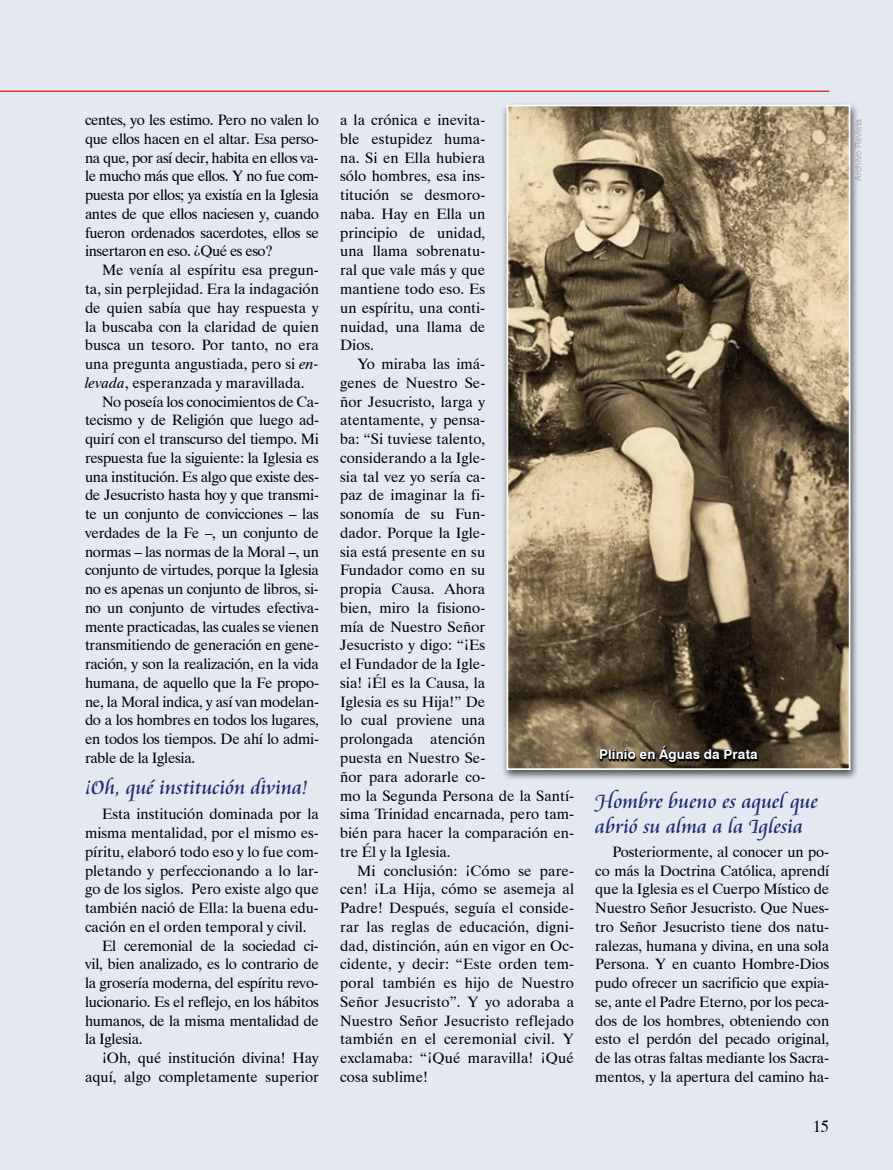
<style>
.page{position:relative;width:893px;height:1170px;background:#fff}
.page>*{position:absolute;margin:0;border:0;box-sizing:border-box;transform-origin:0 0}
.t1{font:21px/25.2px "Cataneo Especial";color:#202b73}
.t2{font:16.5px "Dutch 801 BT";color:#000}
.t3{font:15px/18.8px "Dutch 801 BT";color:#000;text-align:justify}
.t4{font:15px "Dutch 801 BT";letter-spacing:-.02em;color:#000}
.t5{font:700 13.5px "Swiss 721 BT";letter-spacing:.01em;color:#fff}
.t6{font:9px "Swiss 721 BT";color:#b3b2b2}
.s1{font-style:italic}
</style>
<div class="page">
<div style="left:0;top:0;width:893px;height:1169px;background:#e4e8f0"></div>
<hr style="left:0;top:91px;width:829px;height:1px;background:#df0d17">
<div style="left:501px;top:102px;width:358px;height:679px;background:#000;opacity:.65"></div>
<svg style="left:506px;top:104px;width:345px;height:666px;background:#87775d"></svg>
<svg style="left:599px;top:745px;width:159px;height:18px;background:#332b1f"></svg>
<p class="t3" style="left:85px;top:110px;width:235px">centes, yo les estimo. Pero no valen lo que ellos hacen en el altar. Esa perso&shy;na que, por así decir, habita en ellos va&shy;le mucho más que ellos. Y no fue com&shy;puesta por ellos; ya existía en la Iglesia antes de que ellos naciesen y, cuando fueron ordenados sacerdotes, ellos se insertaron en eso. ¿Qué es eso?</p>
<p class="t3" style="left:102px;top:260px;width:218px">Me venía al espíritu esa pregun-</p>
<p class="t3" style="left:85px;top:279px;width:235px">ta, sin perplejidad. Era la indagación</p>
<p class="t3" style="left:85px;top:298px;width:235px">de quien sabía que hay respuesta y</p>
<p class="t3" style="left:85px;top:317px;width:235px">la buscaba con la claridad de quien</p>
<p class="t3" style="left:85px;top:335px;width:235px">busca un tesoro. Por tanto, no era</p>
<p class="t3" style="left:85px;top:354px;width:235px">una pregunta angustiada, pero si <span class="s1">en-</span></p>
<p class="t3" style="left:85px;top:373px;width:221px"><span class="s1">levada</span>, esperanzada y maravillada.</p>
<p class="t4" style="left:102px;top:392px;width:218px">No poseía los conocimientos de Ca-</p>
<p class="t4" style="left:85px;top:411px;width:235px">tecismo y de Religión que luego ad-</p>
<p class="t4" style="left:85px;top:429px;width:235px">quirí con el transcurso del tiempo. Mi</p>
<p class="t4" style="left:85px;top:448px;width:235px">respuesta fue la siguiente: la Iglesia es</p>
<p class="t4" style="left:85px;top:467px;width:235px">una institución. Es algo que existe des-</p>
<p class="t4" style="left:85px;top:486px;width:235px">de Jesucristo hasta hoy y que transmi-</p>
<p class="t4" style="left:85px;top:504px;width:235px">te un conjunto de convicciones – las</p>
<p class="t4" style="left:85px;top:523px;width:235px">verdades de la Fe –, un conjunto de</p>
<p class="t4" style="left:85px;top:542px;width:235px">normas – las normas de la Moral –, un</p>
<p class="t4" style="left:85px;top:561px;width:235px">conjunto de virtudes, porque la Iglesia</p>
<p class="t4" style="left:85px;top:579px;width:235px">no es apenas un conjunto de libros, si-</p>
<p class="t4" style="left:85px;top:598px;width:235px">no un conjunto de virtudes efectiva-</p>
<p class="t4" style="left:85px;top:617px;width:235px">mente practicadas, las cuales se vienen</p>
<p class="t4" style="left:85px;top:636px;width:235px">transmitiendo de generación en gene-</p>
<p class="t4" style="left:85px;top:654px;width:235px">ración, y son la realización, en la vida</p>
<p class="t4" style="left:85px;top:673px;width:235px">humana, de aquello que la Fe propo-</p>
<p class="t4" style="left:85px;top:692px;width:235px">ne, la Moral indica, y así van modelan-</p>
<p class="t4" style="left:85px;top:711px;width:235px">do a los hombres en todos los lugares,</p>
<p class="t4" style="left:85px;top:729px;width:235px">en todos los tiempos. De ahí lo admi-</p>
<p class="t4" style="left:85px;top:748px;width:112px">rable de la Iglesia.</p>
<h1 class="t1" style="left:85px;top:775px;width:225px">¡Oh, qué institución divina!</h1>
<p class="t3" style="left:102px;top:804px;width:218px">Esta institución dominada por la</p>
<p class="t3" style="left:85px;top:823px;width:235px">misma mentalidad, por el mismo es-</p>
<p class="t3" style="left:85px;top:842px;width:235px">píritu, elaboró todo eso y lo fue com-</p>
<p class="t3" style="left:85px;top:860px;width:235px">pletando y perfeccionando a lo lar-</p>
<p class="t3" style="left:85px;top:879px;width:235px">go de los siglos. Pero existe algo que</p>
<p class="t3" style="left:85px;top:898px;width:235px">también nació de Ella: la buena edu-</p>
<p class="t3" style="left:85px;top:917px;width:223px">cación en el orden temporal y civil.</p>
<p class="t4" style="left:102px;top:936px;width:218px">El ceremonial de la sociedad ci-</p>
<p class="t4" style="left:85px;top:954px;width:235px">vil, bien analizado, es lo contrario de</p>
<p class="t4" style="left:85px;top:973px;width:235px">la grosería moderna, del espíritu revo-</p>
<p class="t4" style="left:85px;top:992px;width:235px">lucionario. Es el reflejo, en los hábitos</p>
<p class="t4" style="left:85px;top:1011px;width:235px">humanos, de la misma mentalidad de</p>
<p class="t4" style="left:85px;top:1029px;width:59px">la Iglesia.</p>
<p class="t3" style="left:102px;top:1048px;width:218px">¡Oh, qué institución divina! Hay</p>
<p class="t3" style="left:85px;top:1067px;width:235px">aquí, algo completamente superior</p>
<p class="t3" style="left:340px;top:110px;width:147px">a la crónica e inevita&shy;ble estupidez huma&shy;na. Si en Ella hubiera sólo hombres, esa ins&shy;titución se desmoro&shy;naba. Hay en Ella un principio de unidad, una llama sobrenatu&shy;ral que vale más y que mantiene todo eso. Es un espíritu, una conti&shy;nuidad, una llama de Dios.</p>
<p class="t3" style="left:340px;top:354px;width:235px;text-align:left;text-indent:17px">Yo miraba las imá-<br>genes de Nuestro Se-<br>ñor Jesucristo, larga y<br>atentamente, y pensa-<br>ba: “Si tuviese talento, considerando a la Igle-<br>sia tal vez yo sería ca-<br>paz de imaginar la fi-<br>sonomía de su Fun-<br>dador. Porque la Igle-<br>sia está presente en su<br>Fundador como en su<br>propia Causa. Ahora<br>bien, miro la fisiono-<br>mía de Nuestro Señor<br>Jesucristo y digo: “¡Es<br>el Fundador de la Igle-<br>sia! ¡Él es la Causa, la<br>Iglesia es su Hija!” De<br>lo cual proviene una<br>prolongada atención<br>puesta en Nuestro Se-<br>ñor para adorarle co-<br>mo la Segunda Persona de la Santí&shy;sima Trinidad encarnada, pero tam&shy;bién para hacer la comparación en&shy;tre Él y la Iglesia.</p>
<p class="t3" style="left:340px;top:860px;width:235px;text-indent:17px">Mi conclusión: ¡Cómo se pare&shy;cen! ¡La Hija, cómo se asemeja al Padre! Después, seguía el conside&shy;rar las reglas de educación, digni&shy;dad, distinción, aún en vigor en Oc&shy;cidente, y decir: “Este orden tem&shy;poral también es hijo de Nuestro Señor Jesucristo”. Y yo adoraba a Nuestro Señor Jesucristo reflejado también en el ceremonial civil. Y exclamaba: “¡Qué maravilla! ¡Qué cosa sublime!</p>
<p class="t5" style="left:599px;top:746px;width:160px">Plinio en Águas da Prata</p>
<h1 class="t1" style="left:595px;top:789px;width:224px">Hombre bueno es aquel que abrió su alma a la Iglesia</h1>
<p class="t3" style="left:595px;top:842px;width:235px;text-indent:17px">Posteriormente, al conocer un po&shy;co más la Doctrina Católica, aprendí que la Iglesia es el Cuerpo Místico de Nuestro Señor Jesucristo. Que Nues&shy;tro Señor Jesucristo tiene dos natu&shy;ralezas, humana y divina, en una sola Persona. Y en cuanto Hombre-Dios pudo ofrecer un sacrificio que expia&shy;se, ante el Padre Eterno, por los peca&shy;dos de los hombres, obteniendo con esto el perdón del pecado original, de las otras faltas mediante los Sacra&shy;mentos, y la apertura del camino ha-</p>
<p class="t2" style="left:813px;top:1116px;width:18px">15</p>
<p class="t6" style="left:853px;top:181px;width:63px;rotate:-90deg">Archivo Revista</p>
</div>
